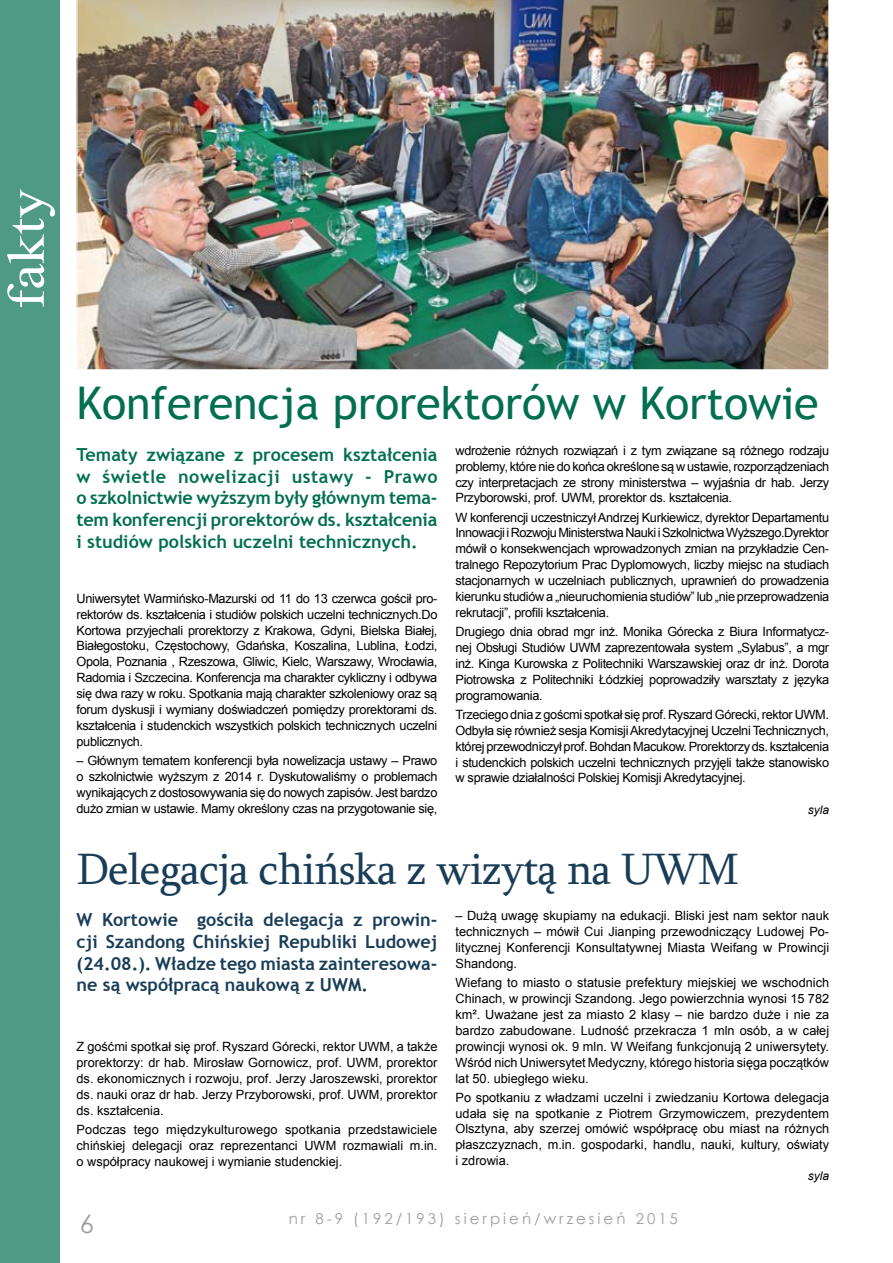
<style>
.page{position:relative;width:893px;height:1263px;background:#fff}
.page>*{position:absolute;margin:0;border:0;box-sizing:border-box;transform-origin:0 0}
.t1{font:52.65px "Times New Roman";color:#fff;scale:1.11 1}
.t2{font:45px "Trebuchet MS";letter-spacing:-.005em;color:#026f50}
.t3{font:45px "Sylfaen";letter-spacing:-.02em;color:#193d57}
.t4{font:25.5px "Century Gothic";color:#9c9d9f}
.t5{font:700 18px/21.6px "Trebuchet MS";color:#026f50;text-align:justify}
.t6{font:700 18px/21.6px "Trebuchet MS";color:#193d57;text-align:justify}
.t7{font:15px "Century Gothic";letter-spacing:.2em;color:#9c9d9f}
.t8{font:12.75px/15.9px "Arial";letter-spacing:-.025em;color:#000;text-align:justify}
.t9{font:italic 12px "Arial";color:#000}
</style>
<div class="page">
<div style="left:0;top:0;width:60px;height:1263px;background:#4e9a84"></div>
<img style="left:77px;top:0;width:752px;height:370px">
<h1 class="t1" style="left:-9px;top:309px;width:110px;rotate:-90deg">fakty</h1>
<h2 class="t2" style="left:77px;top:376px;width:744px">Konferencja prorektorów w Kortowie</h2>
<p class="t8" style="left:455px;top:442px;width:375px">wdrożenie różnych rozwiązań i z tym związane są różnego rodzaju problemy, które nie do końca określone są w ustawie, rozporządzeniach czy interpretacjach ze strony ministerstwa – wyjaśnia dr hab. Jerzy Przyborowski, prof. UWM, prorektor ds. kształcenia.</p>
<p class="t8" style="left:455px;top:509px;width:375px">W konferencji uczestniczył Andrzej Kurkiewicz, dyrektor Departamentu Innowacji i Rozwoju Ministerstwa Nauki i Szkolnictwa Wyższego.Dyrektor mówił o konsekwencjach wprowadzonych zmian na przykładzie Cen&shy;tralnego Repozytorium Prac Dyplomowych, liczby miejsc na studiach stacjonarnych w uczelniach publicznych, uprawnień do prowadzenia kierunku studiów a „nieuruchomienia studiów” lub „nie przeprowadzenia rekrutacji”, profili kształcenia.</p>
<p class="t8" style="left:455px;top:624px;width:375px">Drugiego dnia obrad mgr inż. Monika Górecka z Biura Informatycz&shy;nej Obsługi Studiów UWM zaprezentowała system „Sylabus”, a mgr inż. Kinga Kurowska z Politechniki Warszawskiej oraz dr inż. Dorota Piotrowska z Politechniki Łódzkiej poprowadziły warsztaty z języka programowania.</p>
<p class="t8" style="left:455px;top:706px;width:375px">Trzeciego dnia z goścmi spotkał się prof. Ryszard Górecki, rektor UWM.<br>Odbyła się również sesja Komisji Akredytacyjnej Uczelni Technicznych, której przewodniczył prof. Bohdan Macukow. Prorektorzy ds. kształcenia i studenckich polskich uczelni technicznych przyjęli także stanowisko w sprawie działalności Polskiej Komisji Akredytacyjnej.</p>
<p class="t9" style="left:808px;top:801px;width:23px">syla</p>
<h3 class="t5" style="left:77px;top:444px;width:362px">Tematy związane z procesem kształcenia w świetle nowelizacji ustawy - Prawo o szkolnictwie wyższym były głównym tema&shy;tem konferencji prorektorów ds. kształcenia i studiów polskich uczelni technicznych.</h3>
<p class="t8" style="left:77px;top:590px;width:362px">Uniwersytet Warmińsko-Mazurski od 11 do 13 czerwca gościł pro&shy;rektorów ds. kształcenia i studiów polskich uczelni technicznych.Do Kortowa przyjechali prorektorzy z Krakowa, Gdyni, Bielska Białej, Białegostoku, Częstochowy, Gdańska, Koszalina, Lublina, Łodzi, Opola, Poznania , Rzeszowa, Gliwic, Kielc, Warszawy, Wrocławia, Radomia i Szczecina. Konferencja ma charakter cykliczny i odbywa się dwa razy w roku. Spotkania mają charakter szkoleniowy oraz są forum dyskusji i wymiany doświadczeń pomiędzy prorektorami ds. kształcenia i studenckich wszystkich polskich technicznych uczelni publicznych.</p>
<p class="t8" style="left:77px;top:753px;width:362px">– Głównym tematem konferencji była nowelizacja ustawy – Prawo o szkolnictwie wyższym z 2014 r. Dyskutowaliśmy o problemach wynikających z dostosowywania się do nowych zapisów. Jest bardzo dużo zmian w ustawie. Mamy określony czas na przygotowanie się,</p>
<h2 class="t3" style="left:77px;top:839px;width:664px">Delegacja chińska z wizytą na UWM</h2>
<p class="t8" style="left:455px;top:908px;width:375px">– Dużą uwagę skupiamy na edukacji. Bliski jest nam sektor nauk technicznych – mówił Cui Jianping przewodniczący Ludowej Po&shy;litycznej Konferencji Konsultatywnej Miasta Weifang w Prowincji Shandong.</p>
<p class="t8" style="left:455px;top:975px;width:375px">Wiefang to miasto o statusie prefektury miejskiej we wschodnich Chinach, w prowincji Szandong. Jego powierzchnia wynosi 15 782 km². Uważane jest za miasto 2 klasy – nie bardzo duże i nie za bardzo zabudowane. Ludność przekracza 1 mln osób, a w całej prowincji wynosi ok. 9 mln. W Weifang funkcjonują 2 uniwersytety.<br>Wśród nich Uniwersytet Medyczny, którego historia sięga początków lat 50. ubiegłego wieku.</p>
<p class="t8" style="left:455px;top:1089px;width:375px">Po spotkaniu z władzami uczelni i zwiedzaniu Kortowa delegacja udała się na spotkanie z Piotrem Grzymowiczem, prezydentem Olsztyna, aby szerzej omówić współpracę obu miast na różnych płaszczyznach, m.in. gospodarki, handlu, nauki, kultury, oświaty i zdrowia.</p>
<p class="t9" style="left:808px;top:1168px;width:23px">syla</p>
<h3 class="t6" style="left:77px;top:909px;width:362px">W Kortowie gościła delegacja z prowin&shy;cji Szandong Chińskiej Republiki Ludowej (24.08.). Władze tego miasta zainteresowa&shy;ne są współpracą naukową z UWM.</h3>
<p class="t8" style="left:77px;top:1039px;width:362px">Z gośćmi spotkał się prof. Ryszard Górecki, rektor UWM, a także prorektorzy: dr hab. Mirosław Gornowicz, prof. UWM, prorektor ds. ekonomicznych i rozwoju, prof. Jerzy Jaroszewski, prorektor ds. nauki oraz dr hab. Jerzy Przyborowski, prof. UWM, prorektor ds. kształcenia.</p>
<p class="t8" style="left:77px;top:1121px;width:362px">Podczas tego międzykulturowego spotkania przedstawiciele chińskiej delegacji oraz reprezentanci UWM rozmawiali m.in. o współpracy naukowej i wymianie studenckiej.</p>
<h3 class="t4" style="left:80px;top:1206px;width:16px">6</h3>
<p class="t7" style="left:289px;top:1208px;width:391px">nr 8-9 (192/193) sierpień/wrzesień 2015</p>
</div>
